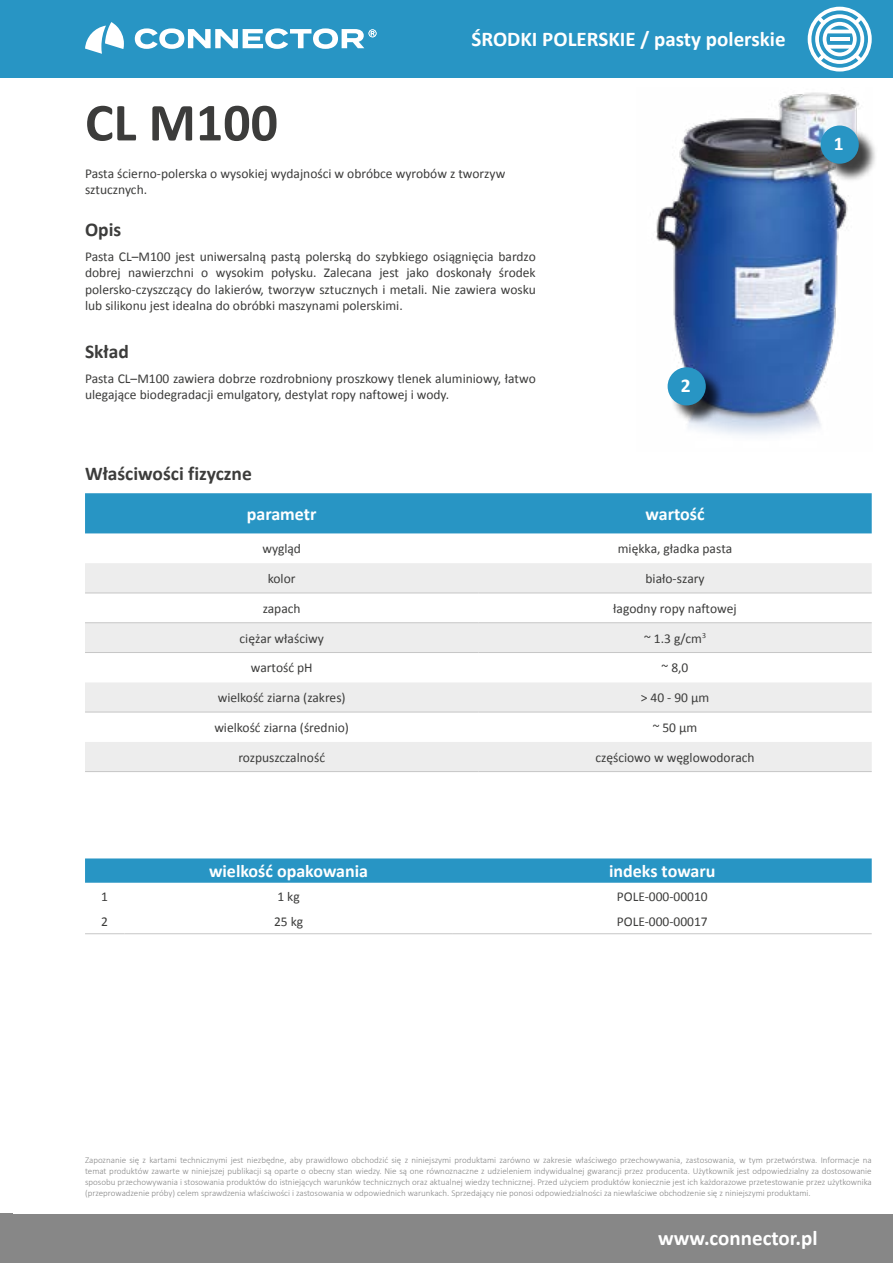
<style>
.page{position:relative;width:893px;height:1263px;background:#fff}
.page>*{position:absolute;margin:0;border:0;box-sizing:border-box;transform-origin:0 0}
.t1{font:700 54px "Calibri";color:#3c3c3b}
.t2{font:700 21px "Calibri";color:#fff}
.t3{font:700 19.5px "Calibri";color:#3c3c3b}
.t4{font:700 19.5px "Calibri";color:#fff}
.t5{font:700 18px "Calibri";color:#fff}
.t6{font:13.5px/16.5px "Calibri";color:#3c3c3b}
.t7{font:300 9px/10.8px "Calibri";color:#878787;text-align:justify}
</style>
<div class="page">
<div style="left:0;top:0;width:893px;height:78px;background:#2895c4"></div>
<svg style="left:808px;top:7px;width:64px;height:65px"></svg>
<hr style="left:830px;top:37px;width:19px;height:4px;background:#fff">
<div style="left:0;top:1214px;width:893px;height:49px;background:#878787"></div>
<svg style="left:135px;top:28px;width:241px;height:21px"></svg>
<svg style="left:85px;top:22px;width:39px;height:32px"></svg>
<div style="left:0;top:1213px;width:13px;height:50px;background:#878787"></div>
<img style="left:656px;top:92px;width:203px;height:344px">
<div style="left:85px;top:493px;width:787px;height:40px;background:#2895c4"></div>
<svg style="left:85px;top:563px;width:787px;height:208px;fill:#ededed"></svg>
<svg style="left:85px;top:653px;width:787px;height:89px"></svg>
<hr style="left:85px;top:593px;width:393px;height:1px;background:#c6c6c6">
<hr style="left:478px;top:593px;width:394px;height:1px;background:#c6c6c6">
<hr style="left:85px;top:622px;width:393px;height:1px;background:#c6c6c6">
<hr style="left:478px;top:622px;width:394px;height:1px;background:#c6c6c6">
<hr style="left:85px;top:652px;width:393px;height:1px;background:#c6c6c6">
<hr style="left:478px;top:652px;width:394px;height:1px;background:#c6c6c6">
<hr style="left:85px;top:712px;width:393px;height:1px;background:#c6c6c6">
<hr style="left:478px;top:712px;width:394px;height:1px;background:#c6c6c6">
<hr style="left:85px;top:771px;width:393px;height:1px;background:#c6c6c6">
<hr style="left:478px;top:771px;width:394px;height:1px;background:#c6c6c6">
<svg style="left:85px;top:858px;width:787px;height:25px;background:#2e98c5"></svg>
<hr style="left:85px;top:933px;width:39px;height:1px;background:#c6c6c6">
<hr style="left:124px;top:933px;width:329px;height:1px;background:#c6c6c6">
<hr style="left:453px;top:933px;width:419px;height:1px;background:#c6c6c6">
<div style="left:823px;top:128px;width:54px;height:54px;background:#000;opacity:.75"></div>
<div style="left:821px;top:126px;width:38px;height:38px;background:#2895c4;border-radius:50%"></div>
<div style="left:670px;top:370px;width:54px;height:54px;background:#000;opacity:.75"></div>
<div style="left:668px;top:367px;width:38px;height:38px;background:#2895c4;border-radius:50%"></div>
<h2 class="t2" style="left:471px;top:26px;width:316px">ŚRODKI POLERSKIE / pasty polerskie</h2>
<h1 class="t1" style="left:85px;top:89px;width:194px">CL M100</h1>
<h3 class="t6" style="left:85px;top:165px;width:422px">Pasta ścierno-polerska o wysokiej wydajności w obróbce wyrobów z tworzyw sztucznych.</h3>
<h3 class="t3" style="left:85px;top:217px;width:38px">Opis</h3>
<p class="t6" style="left:85px;top:248px;width:452px;text-align:justify">Pasta CL–M100 jest uniwersalną pastą polerską do szybkiego osiągnięcia bardzo dobrej nawierzchni o wysokim połysku. Zalecana jest jako doskonały środek polersko-czyszczący do lakierów, tworzyw sztucznych i metali. Nie zawiera wosku lub silikonu jest idealna do obróbki maszynami polerskimi.</p>
<h3 class="t3" style="left:85px;top:339px;width:45px">Skład</h3>
<h3 class="t6" style="left:85px;top:369px;width:452px">Pasta CL–M100 zawiera dobrze rozdrobniony proszkowy tlenek aluminiowy, łatwo ulegające biodegradacji emulgatory, destylat ropy naftowej i wody.</h3>
<h3 class="t3" style="left:85px;top:462px;width:168px">Właściwości fizyczne</h3>
<h3 class="t4" style="left:681px;top:374px;width:11px">2</h3>
<h3 class="t5" style="left:247px;top:503px;width:71px">parametr</h3>
<h3 class="t5" style="left:646px;top:503px;width:60px">wartość</h3>
<h3 class="t6" style="left:262px;top:540px;width:40px">wygląd</h3>
<h3 class="t6" style="left:618px;top:540px;width:116px">miękka, gładka pasta</h3>
<h3 class="t6" style="left:268px;top:570px;width:29px">kolor</h3>
<h3 class="t6" style="left:645px;top:570px;width:61px">biało-szary</h3>
<h3 class="t6" style="left:263px;top:599px;width:39px">zapach</h3>
<h3 class="t6" style="left:613px;top:599px;width:125px">łagodny ropy naftowej</h3>
<h3 class="t6" style="left:240px;top:629px;width:86px">ciężar właściwy</h3>
<h3 class="t6" style="left:644px;top:629px;width:63px">~ 1.3 g/cm<sup>3</sup></h3>
<h3 class="t6" style="left:251px;top:659px;width:64px">wartość pH</h3>
<h3 class="t6" style="left:662px;top:659px;width:28px">~ 8,0</h3>
<h3 class="t6" style="left:218px;top:689px;width:130px">wielkość ziarna (zakres)</h3>
<h3 class="t6" style="left:641px;top:689px;width:70px">&gt; 40 - 90 μm</h3>
<h3 class="t6" style="left:214px;top:719px;width:136px">wielkość ziarna (średnio)</h3>
<h3 class="t6" style="left:653px;top:719px;width:46px">~ 50 μm</h3>
<h3 class="t6" style="left:238px;top:748px;width:88px">rozpuszczalność</h3>
<h3 class="t6" style="left:595px;top:748px;width:161px">częściowo w węglowodorach</h3>
<h3 class="t5" style="left:209px;top:860px;width:160px">wielkość opakowania</h3>
<h3 class="t5" style="left:609px;top:860px;width:108px">indeks towaru</h3>
<h3 class="t6" style="left:101px;top:887px;width:8px">1</h3>
<h3 class="t6" style="left:277px;top:887px;width:24px">1 kg</h3>
<h3 class="t6" style="left:617px;top:887px;width:93px">POLE-000-00010</h3>
<h3 class="t6" style="left:101px;top:913px;width:8px">2</h3>
<h3 class="t6" style="left:274px;top:913px;width:31px">25 kg</h3>
<h3 class="t6" style="left:617px;top:913px;width:93px">POLE-000-00017</h3>
<h3 class="t4" style="left:834px;top:132px;width:11px">1</h3>
<p class="t7" style="left:85px;top:1155px;width:788px">Zapoznanie się z kartami technicznymi jest niezbędne, aby prawidłowo obchodzić się z niniejszymi produktami zarówno w zakresie właściwego przechowywania, zastosowania, w tym przetwórstwa. Informacje na temat produktów zawarte w niniejszej publikacji są oparte o obecny stan wiedzy. Nie są one równoznaczne z udzieleniem indywidualnej gwarancji przez producenta. Użytkownik jest odpowiedzialny za dostosowanie sposobu przechowywania i stosowania produktów do istniejących warunków technicznych oraz aktualnej wiedzy technicznej. Przed użyciem produktów koniecznie jest ich każdorazowe przetestowanie przez użytkownika (przeprowadzenie próby) celem sprawdzenia właściwości i zastosowania w odpowiednich warunkach. Sprzedający nie ponosi odpowiedzialności za niewłaściwe obchodzenie się z niniejszymi produktami.</p>
<h2 class="t2" style="left:658px;top:1225px;width:161px">www.connector.pl</h2>
</div>
